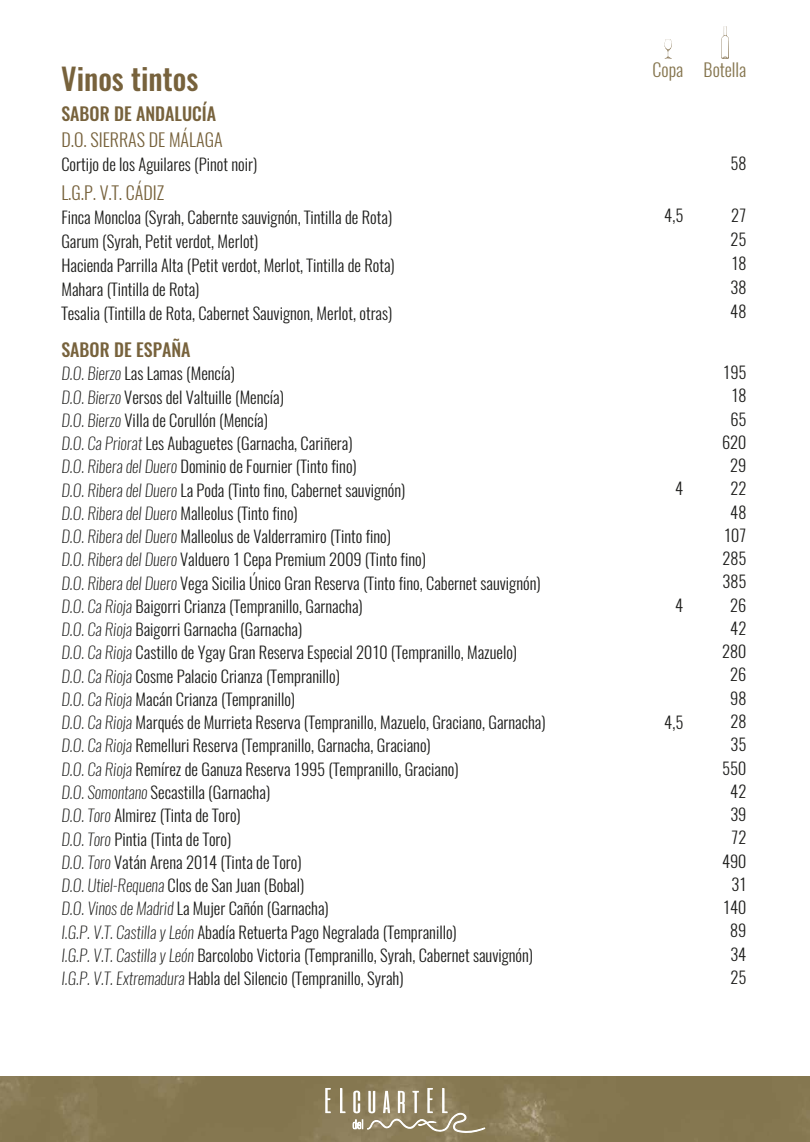
<style>
.page{position:relative;width:810px;height:1142px;background:#fff}
.page>*{position:absolute;margin:0;border:0;box-sizing:border-box;transform-origin:0 0}
.t1{font:500 30px "Oswald";color:#77623c}
.t2{font:300 18px "Oswald";color:#77623c}
.t3{font:500 18px "Oswald";color:#77623c}
.t4{font:300 18px "Oswald";color:#85754e}
.t5{font:300 16.5px/23.2px "Oswald";color:#1d1d1b}
.s1{font-weight:200;font-style:italic}
</style>
<div class="page">
<svg style="left:664px;top:40px;width:8px;height:19px"></svg>
<svg style="left:721px;top:26px;width:8px;height:33px"></svg>
<img style="left:0;top:1076px;width:810px;height:66px">
<svg style="left:325px;top:1088px;width:6px;height:25px"></svg>
<svg style="left:340px;top:1087px;width:6px;height:26px"></svg>
<svg style="left:353px;top:1087px;width:133px;height:46px;background:#a09577"></svg>
<h1 class="t1" style="left:61px;top:58px;width:139px">Vinos tintos</h1>
<p class="t3" style="left:61px;top:101px;width:156px">SABOR DE ANDALUCÍA</p>
<p class="t2" style="left:61px;top:128px;width:163px">D.O. SIERRAS DE MÁLAGA</p>
<p class="t5" style="left:61px;top:153px;width:197px">Cortijo de los Aguilares (Pinot noir)</p>
<p class="t2" style="left:61px;top:180px;width:104px">L.G.P. V.T. CÁDIZ</p>
<p class="t5" style="left:61px;top:205px;width:335px;line-height:24px">Finca Moncloa (Syrah, Cabernte sauvignón, Tintilla de Rota)<br>Garum (Syrah, Petit verdot, Merlot)<br>Hacienda Parrilla Alta (Petit verdot, Merlot, Tintilla de Rota)<br>Mahara (Tintilla de Rota)<br>Tesalia (Tintilla de Rota, Cabernet Sauvignon, Merlot, otras)</p>
<p class="t3" style="left:61px;top:337px;width:131px">SABOR DE ESPAÑA</p>
<p class="t5" style="left:61px;top:362px;width:486px"><span class="s1">D.O. Bierzo</span> Las Lamas (Mencía)<br><span class="s1">D.O. Bierzo</span> Versos del Valtuille (Mencía)<br><span class="s1">D.O. Bierzo</span> Villa de Corullón (Mencía)<br><span class="s1">D.O. Ca Priorat</span> Les Aubaguetes (Garnacha, Cariñera)<br><span class="s1">D.O. Ribera del Duero</span> Dominio de Fournier (Tinto fino)<br><span class="s1">D.O. Ribera del Duero</span> La Poda (Tinto fino, Cabernet sauvignón)<br><span class="s1">D.O. Ribera del Duero</span> Malleolus (Tinto fino)<br><span class="s1">D.O. Ribera del Duero</span> Malleolus de Valderramiro (Tinto fino)<br><span class="s1">D.O. Ribera del Duero</span> Valduero 1 Cepa Premium 2009 (Tinto fino)<br><span class="s1">D.O. Ribera del Duero</span> Vega Sicilia Único Gran Reserva (Tinto fino, Cabernet sauvignón)<br><span class="s1">D.O. Ca Rioja</span> Baigorri Crianza (Tempranillo, Garnacha)<br><span class="s1">D.O. Ca Rioja</span> Baigorri Garnacha (Garnacha)<br><span class="s1">D.O. Ca Rioja</span> Castillo de Ygay Gran Reserva Especial 2010 (Tempranillo, Mazuelo)<br><span class="s1">D.O. Ca Rioja</span> Cosme Palacio Crianza (Tempranillo)<br><span class="s1">D.O. Ca Rioja</span> Macán Crianza (Tempranillo)<br><span class="s1">D.O. Ca Rioja</span> Marqués de Murrieta Reserva (Tempranillo, Mazuelo, Graciano, Garnacha)<br><span class="s1">D.O. Ca Rioja</span> Remelluri Reserva (Tempranillo, Garnacha, Graciano)<br><span class="s1">D.O. Ca Rioja</span> Remírez de Ganuza Reserva 1995 (Tempranillo, Graciano)<br><span class="s1">D.O. Somontano</span> Secastilla (Garnacha)<br><span class="s1">D.O. Toro</span> Almirez (Tinta de Toro)<br><span class="s1">D.O. Toro</span> Pintia (Tinta de Toro)<br><span class="s1">D.O. Toro</span> Vatán Arena 2014 (Tinta de Toro)<br><span class="s1">D.O. Utiel-Requena</span> Clos de San Juan (Bobal)<br><span class="s1">D.O. Vinos de Madrid</span> La Mujer Cañón (Garnacha)<br><span class="s1">I.G.P. V.T. Castilla y León</span> Abadía Retuerta Pago Negralada (Tempranillo)<br><span class="s1">I.G.P. V.T. Castilla y León</span> Barcolobo Victoria (Tempranillo, Syrah, Cabernet sauvignón)<br><span class="s1">I.G.P. V.T. Extremadura</span> Habla del Silencio (Tempranillo, Syrah)</p>
<p class="t4" style="left:653px;top:58px;width:95px">Copa Botella</p>
<p class="t5" style="left:664px;top:204px;width:21px">4,5</p>
<p class="t5" style="left:675px;top:477px;width:10px">4</p>
<p class="t5" style="left:675px;top:593px;width:10px">4</p>
<p class="t5" style="left:664px;top:711px;width:21px">4,5</p>
<p class="t5" style="left:730px;top:151px;width:17px">58</p>
<p class="t5" style="left:730px;top:204px;width:18px;line-height:24px;text-align:justify">27<br>25<br>18<br>38<br>48</p>
<p class="t5" style="left:722px;top:361px;width:26px;text-align:center">195<br>18<br>65<br>620<br>29<br>22<br>48<br>107<br>285<br>385<br>26<br>42<br>280<br>26<br>98<br>28<br>35<br>550<br>42<br>39<br>72<br>490<br>31<br>140<br>89<br>34<br>25</p>
</div>
